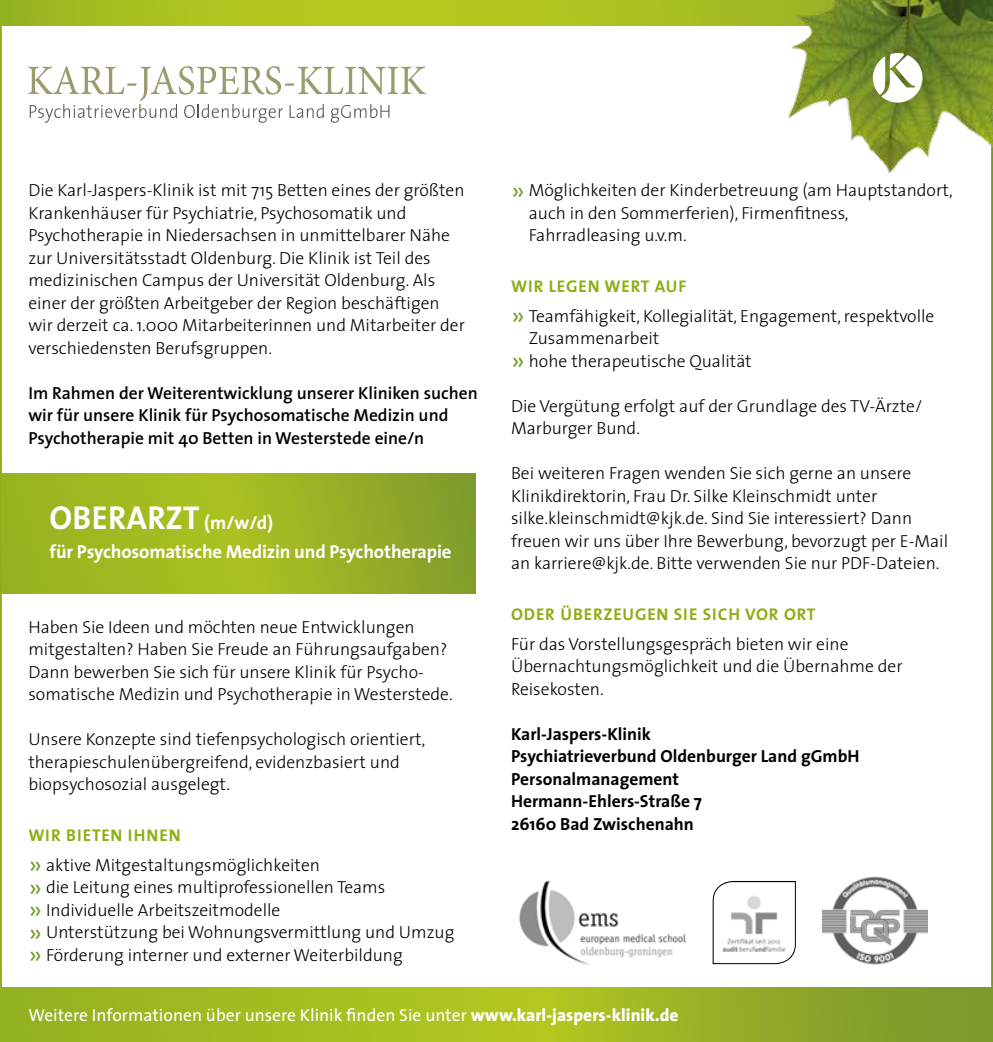
<style>
.page{position:relative;width:993px;height:1042px;background:#fff}
.page>*{position:absolute;margin:0;border:0;box-sizing:border-box;transform-origin:0 0}
.t1{font:700 33.25px "The Sans";letter-spacing:.01em;color:#fff}
.t2{font:700 18.75px "The Sans";letter-spacing:-.01em;color:#fff}
.t3{font:300 17.5px/22.5px "The Sans";color:#000}
.t4{font:600 17.5px/22.5px "The Sans";color:#000}
.t5{font:700 17.5px/22.5px "The Sans";color:#000}
.t6{font:17.5px "The Sans";color:#fff}
.t7{font:700 17px "The Sans";letter-spacing:.05em;color:#8daf15}
.s1{font-size:18.75px}
.s2{font-size:27.5px;color:#6c9c1f}
.s3{font-weight:800}
</style>
<div class="page">
<hr style="left:990px;top:0;width:2px;height:1006px;background:#7c982c">
<hr style="left:0;top:0;width:2px;height:1006px;background:#8daf15">
<svg style="left:0;top:0;width:781px;height:26px;background:#acc11f"></svg>
<img style="left:781px;top:0;width:211px;height:178px">
<svg style="left:872px;top:53px;width:50px;height:50px"></svg>
<svg style="left:0;top:987px;width:992px;height:55px;background:#9cb423"></svg>
<svg style="left:2px;top:474px;width:473px;height:120px;background:#9bb323"></svg>
<svg style="left:28px;top:66px;width:397px;height:57px"></svg>
<img style="left:519px;top:880px;width:168px;height:85px">
<svg style="left:712px;top:881px;width:83px;height:83px"></svg>
<img style="left:822px;top:876px;width:104px;height:89px">
<p class="t3" style="left:28px;top:178px;width:438px">Die Karl-Jaspers-Klinik ist mit 715 Betten eines der größten Krankenhäuser für Psychiatrie, Psychosomatik und Psychotherapie in Niedersachsen in unmittelbarer Nähe zur Universitätsstadt Oldenburg. Die Klinik ist Teil des medizinischen Campus der Universität Oldenburg. Als einer der größten Arbeitgeber der Region beschäftigen wir derzeit ca. 1.000 Mitarbeiterinnen und Mitarbeiter der verschiedensten Berufsgruppen.</p>
<p class="t4" style="left:28px;top:381px;width:450px">Im Rahmen der Weiterentwicklung unserer Kliniken suchen wir für unsere Klinik für Psychosomatische Medizin und<br>Psychotherapie mit 40 Betten in Westerstede eine/n</p>
<h1 class="t1" style="left:50px;top:489px;width:225px">OBERARZT <span class="s1">(m/w/d)</span></h1>
<p class="t2" style="left:50px;top:536px;width:403px">für Psychosomatische Medizin und Psychotherapie</p>
<p class="t3" style="left:28px;top:615px;width:426px">Haben Sie Ideen und möchten neue Entwicklungen mitgestalten? Haben Sie Freude an Führungsaufgaben?<br>Dann bewerben Sie sich für unsere Klinik für Psycho&shy;somatische Medizin und Psychotherapie in Westerstede.</p>
<p class="t3" style="left:28px;top:727px;width:398px">Unsere Konzepte sind tiefenpsychologisch orientiert, therapieschulenübergreifend, evidenzbasiert und biopsychosozial ausgelegt.</p>
<p class="t7" style="left:28px;top:821px;width:154px">WIR BIETEN IHNEN</p>
<p class="t3" style="left:28px;top:853px;width:427px"><span class="s2">»</span> aktive Mitgestaltungsmöglichkeiten<br><span class="s2">»</span> die Leitung eines multiprofessionellen Teams<br><span class="s2">»</span> Individuelle Arbeitszeitmodelle<br><span class="s2">»</span> Unterstützung bei Wohnungsvermittlung und Umzug <span class="s2">»</span> Förderung interner und externer Weiterbildung</p>
<p class="t3" style="left:528px;top:178px;width:425px;text-indent:-18px"><span class="s2">»</span> Möglichkeiten der Kinderbetreuung (am Hauptstandort, auch in den Sommerferien), Firmenfitness,<br>Fahrradleasing u.v.m.</p>
<p class="t7" style="left:511px;top:272px;width:177px">WIR LEGEN WERT AUF</p>
<p class="t3" style="left:511px;top:304px;width:425px"><span class="s2">»</span> Teamfähigkeit, Kollegialität, Engagement, respektvolle</p>
<p class="t3" style="left:528px;top:326px;width:132px">Zusammenarbeit</p>
<p class="t3" style="left:511px;top:349px;width:242px"><span class="s2">»</span> hohe therapeutische Qualität</p>
<p class="t3" style="left:511px;top:394px;width:412px">Die Vergütung erfolgt auf der Grundlage des TV-Ärzte/<br>Marburger Bund.</p>
<p class="t3" style="left:511px;top:461px;width:438px">Bei weiteren Fragen wenden Sie sich gerne an unsere Klinikdirektorin, Frau Dr. Silke Kleinschmidt unter silke.kleinschmidt@kjk.de. Sind Sie interessiert? Dann freuen wir uns über Ihre Bewerbung, bevorzugt per E-Mail an karriere@kjk.de. Bitte verwenden Sie nur PDF-Dateien.</p>
<p class="t7" style="left:511px;top:600px;width:306px">ODER ÜBERZEUGEN SIE SICH VOR ORT</p>
<p class="t3" style="left:511px;top:632px;width:393px">Für das Vorstellungsgespräch bieten wir eine<br>Übernachtungsmöglichkeit und die Übernahme der<br>Reisekosten.</p>
<p class="t5" style="left:511px;top:722px;width:350px">Karl-Jaspers-Klinik<br>Psychiatrieverbund Oldenburger Land gGmbH<br>Personalmanagement<br>Hermann-Ehlers-Straße 7<br>26160 Bad Zwischenahn</p>
<p class="t6" style="left:28px;top:1000px;width:651px">Weitere Informationen über unsere Klinik finden Sie unter <span class="s3">www.karl-jaspers-klinik.de</span></p>
</div>
